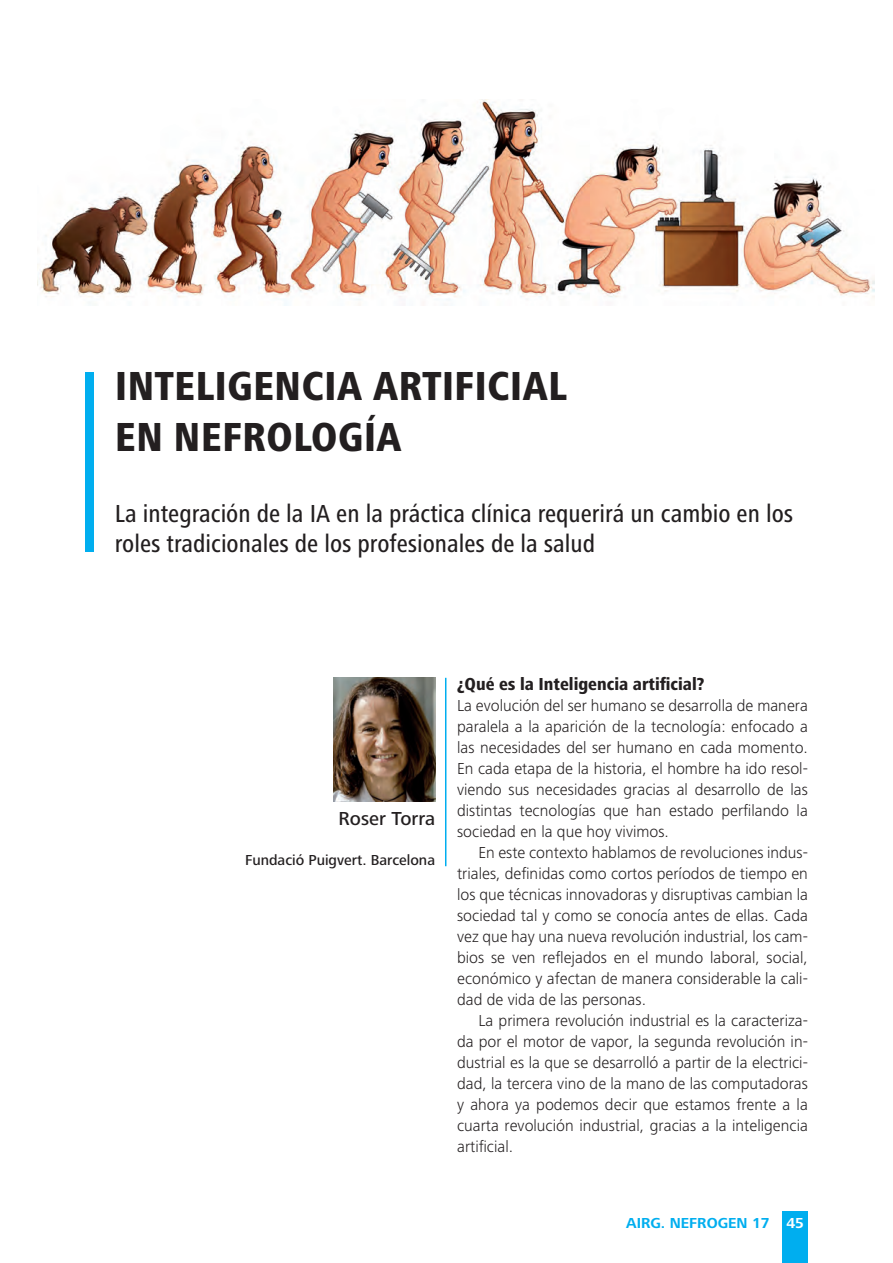
<style>
.page{position:relative;width:893px;height:1263px;background:#fff}
.page>*{position:absolute;margin:0;border:0;box-sizing:border-box;transform-origin:0 0}
.t1{font:800 condensed 42px/50.4px "Frutiger Next LT";color:#231f20}
.t2{font:500 condensed 25.5px/30px "Frutiger Next LT";color:#231f20}
.t3{font:500 19.5px "Frutiger Next LT";color:#231f20}
.t4{font:800 condensed 18px "Frutiger Next LT";color:#231f20}
.t5{font:300 16.5px/21px "Frutiger Next LT";color:#231f20;text-align:justify}
.t6{font:500 15px "Frutiger Next LT";color:#231f20}
.t7{font:700 15px "Frutiger Next LT";color:#00aeef}
.s1{color:#fff}
</style>
<div class="page">
<div style="left:85px;top:372px;width:9px;height:180px;background:#00aeef"></div>
<img style="left:40px;top:100px;width:834px;height:205px">
<img style="left:333px;top:678px;width:102px;height:123px">
<hr style="left:445px;top:678px;width:1px;height:188px;background:#00aeef">
<div style="left:782px;top:1212px;width:26px;height:51px;background:#00aeef"></div>
<p class="t1" style="left:115px;top:361px;width:454px">INTELIGENCIA ARTIFICIAL<br>EN NEFROLOGÍA</p>
<p class="t2" style="left:115px;top:499px;width:680px">La integración de la IA en la práctica clínica requerirá un cambio en los roles tradicionales de los profesionales de la salud</p>
<p class="t3" style="left:339px;top:807px;width:98px">Roser Torra</p>
<p class="t6" style="left:245px;top:852px;width:191px">Fundació Puigvert. Barcelona</p>
<p class="t4" style="left:457px;top:674px;width:249px">¿Qué es la Inteligencia artificial?</p>
<p class="t5" style="left:457px;top:695px;width:352px">La evolución del ser humano se desarrolla de manera paralela a la aparición de la tecnología: enfocado a las necesidades del ser humano en cada momento.<br>En cada etapa de la historia, el hombre ha ido resol&shy;viendo sus necesidades gracias al desarrollo de las distintas tecnologías que han estado perfilando la sociedad en la que hoy vivimos.</p>
<p class="t5" style="left:457px;top:842px;width:352px;text-indent:21px">En este contexto hablamos de revoluciones indus&shy;triales, definidas como cortos períodos de tiempo en los que técnicas innovadoras y disruptivas cambian la sociedad tal y como se conocía antes de ellas. Cada vez que hay una nueva revolución industrial, los cam&shy;bios se ven reflejados en el mundo laboral, social, económico y afectan de manera considerable la cali&shy;dad de vida de las personas.</p>
<p class="t5" style="left:457px;top:1010px;width:352px;text-indent:21px">La primera revolución industrial es la caracteriza&shy;da por el motor de vapor, la segunda revolución in&shy;dustrial es la que se desarrolló a partir de la electrici&shy;dad, la tercera vino de la mano de las computadoras y ahora ya podemos decir que estamos frente a la cuarta revolución industrial, gracias a la inteligencia artificial.</p>
<p class="t7" style="left:626px;top:1214px;width:179px">AIRG. NEFROGEN 17 <span class="s1">45</span></p>
</div>
